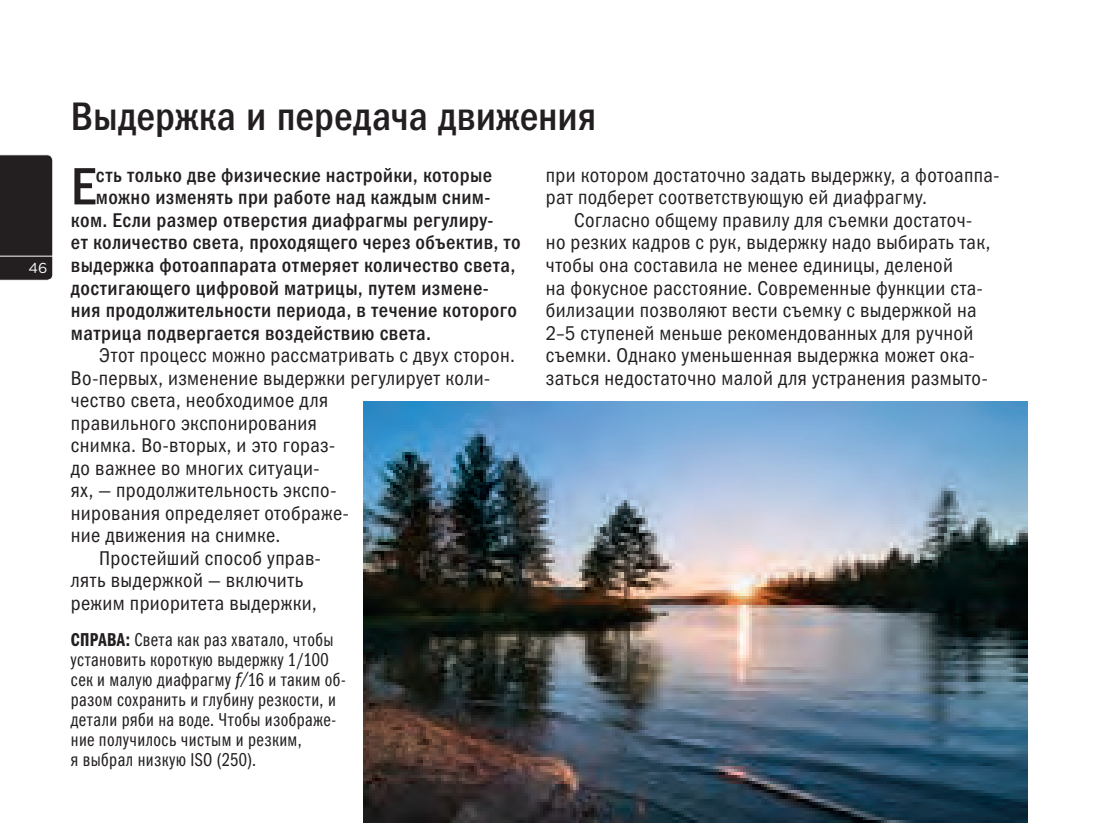
<style>
.page{position:relative;width:1099px;height:823px;background:#fff}
.page>*{position:absolute;margin:0;border:0;box-sizing:border-box;transform-origin:0 0}
.t1{font:52.75px "Franklin Gothic Medi Cond C";color:#231f20}
.t2{font:40px "Franklin Gothic Medi Cond C";letter-spacing:.005em;color:#231f20}
.t3{font:20px/22.5px "Franklin Gothic Book Cond C";letter-spacing:.015em;color:#231f20}
.t4{font:20px "Franklin Gothic Medi Cond C";letter-spacing:.025em;color:#231f20}
.t5{font:18.75px/20px "Franklin Gothic Book Cmp C";letter-spacing:.025em;color:#231f20}
.t6{font:14.5px "Gotham Rounded";color:#fcfcfc}
.s1{font-family:"Franklin Gothic Demi Cmp C"}
.s2{font-family:"Aptifer Sans LT Pro";font-style:italic}
</style>
<div class="page">
<img style="left:363px;top:401px;width:664px;height:421px">
<div style="left:0;top:154px;width:53px;height:126px;background:#231f20"></div>
<hr style="left:0;top:255px;width:53px;height:1px;background:#fcfcfc">
<p class="t6" style="left:28px;top:257px;width:20px">46</p>
<h2 class="t2" style="left:71px;top:94px;width:526px">Выдержка и передача движения</h2>
<h1 class="t1" style="left:71px;top:157px;width:27px">Е</h1>
<p class="t4" style="left:96px;top:164px;width:397px">сть только две физические настройки, которые</p>
<p class="t3" style="left:546px;top:164px;width:455px">при котором достаточно задать выдержку, а фотоаппа&shy;рат подберет соответствующую ей диафрагму.</p>
<p class="t3" style="left:546px;top:209px;width:446px;text-indent:28px">Согласно общему правилу для съемки достаточ&shy;но резких кадров с рук, выдержку надо выбирать так, чтобы она составила не менее единицы, деленой<br>на фокусное расстояние. Современные функции ста&shy;билизации позволяют вести съемку с выдержкой на 2–5 ступеней меньше рекомендованных для ручной съемки. Однако уменьшенная выдержка может ока&shy;заться недостаточно малой для устранения размыто-</p>
<p class="t4" style="left:96px;top:186px;width:396px">можно изменять при работе над каждым сним-</p>
<p class="t4" style="left:71px;top:209px;width:424px">ком. Если размер отверстия диафрагмы регулиру-</p>
<p class="t4" style="left:71px;top:231px;width:451px">ет количество света, проходящего через объектив, то</p>
<p class="t4" style="left:71px;top:254px;width:446px">выдержка фотоаппарата отмеряет количество света,</p>
<p class="t4" style="left:71px;top:276px;width:419px">достигающего цифровой матрицы, путем измене-</p>
<p class="t4" style="left:71px;top:299px;width:447px">ния продолжительности периода, в течение которого</p>
<p class="t4" style="left:71px;top:321px;width:362px">матрица подвергается воздействию света.</p>
<p class="t3" style="left:99px;top:344px;width:417px">Этот процесс можно рассматривать с двух сторон.</p>
<p class="t3" style="left:71px;top:366px;width:421px">Во-первых, изменение выдержки регулирует коли-</p>
<p class="t3" style="left:71px;top:389px;width:259px">чество света, необходимое для</p>
<p class="t3" style="left:71px;top:411px;width:247px">правильного экспонирования</p>
<p class="t3" style="left:71px;top:434px;width:266px">снимка. Во-вторых, и это гораз-</p>
<p class="t3" style="left:71px;top:456px;width:250px">до важнее во многих ситуаци-</p>
<p class="t3" style="left:71px;top:479px;width:267px">ях, — продолжительность экспо-</p>
<p class="t3" style="left:71px;top:501px;width:279px">нирования определяет отображе-</p>
<p class="t3" style="left:71px;top:524px;width:211px">ние движения на снимке.</p>
<p class="t3" style="left:99px;top:546px;width:223px">Простейший способ управ-</p>
<p class="t3" style="left:71px;top:569px;width:234px">лять выдержкой — включить</p>
<p class="t3" style="left:71px;top:591px;width:247px">режим приоритета выдержки,</p>
<p class="t5" style="left:71px;top:628px;width:276px"><span class="s1">СПРАВА:</span> Света как раз хватало, чтобы установить короткую выдержку 1/100 сек и малую диафрагму <span class="s2">f/</span>16 и таким об&shy;разом сохранить и глубину резкости, и детали ряби на воде. Чтобы изображе&shy;ние получилось чистым и резким,<br>я выбрал низкую ISO (250).</p>
</div>
